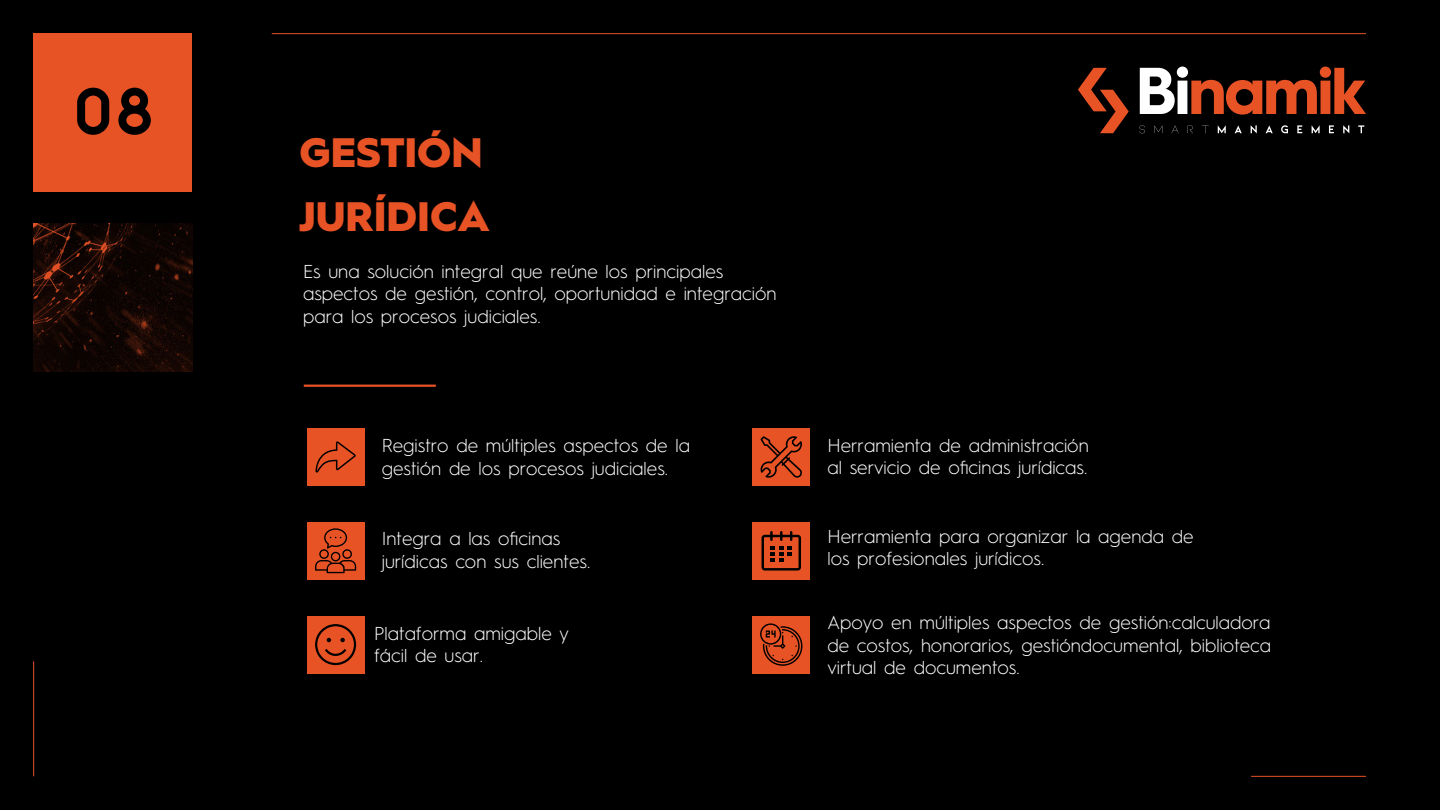
<style>
.page{position:relative;width:1440px;height:810px;background:#000}
.page>*{position:absolute;margin:0;border:0;box-sizing:border-box;transform-origin:0 0}
.t1{font:700 70.5px "Kiona";color:#000}
.t2{font:900 41.25px/63.8px "Hurme Geometric Sans 1";color:#e85326}
.t3{font:300 18.75px/22.5px "Hurme Geometric Sans 1";color:#fff}
</style>
<div class="page">
<div style="left:34px;top:34px;width:158px;height:158px;background:#e85326"></div>
<hr style="left:272px;top:33px;width:1094px;height:1px;background:#e85326">
<hr style="left:1251px;top:776px;width:115px;height:1px;background:#e85326">
<hr style="left:33px;top:661px;width:1px;height:115px;background:#e85326">
<hr style="left:304px;top:385px;width:132px;height:2px;background:#e85326">
<div style="left:307px;top:428px;width:57px;height:58px;background:#e85326"></div>
<svg style="left:315px;top:441px;width:41px;height:32px"></svg>
<div style="left:752px;top:428px;width:58px;height:58px;background:#e85326"></div>
<svg style="left:761px;top:436px;width:41px;height:42px"></svg>
<div style="left:307px;top:522px;width:57px;height:58px;background:#e85326"></div>
<svg style="left:315px;top:528px;width:41px;height:45px"></svg>
<div style="left:752px;top:522px;width:58px;height:58px;background:#e85326"></div>
<svg style="left:762px;top:531px;width:39px;height:40px"></svg>
<div style="left:307px;top:616px;width:57px;height:57px;background:#e85326"></div>
<svg style="left:315px;top:624px;width:41px;height:41px"></svg>
<div style="left:752px;top:616px;width:58px;height:57px;background:#e85326"></div>
<svg style="left:760px;top:623px;width:43px;height:43px"></svg>
<svg style="left:1078px;top:68px;width:51px;height:65px"></svg>
<svg style="left:1140px;top:67px;width:226px;height:48px"></svg>
<svg style="left:1139px;top:125px;width:6px;height:8px"></svg>
<svg style="left:1154px;top:125px;width:8px;height:8px"></svg>
<svg style="left:1171px;top:125px;width:8px;height:8px"></svg>
<svg style="left:1218px;top:125px;width:8px;height:8px"></svg>
<svg style="left:1235px;top:125px;width:7px;height:8px"></svg>
<svg style="left:1251px;top:125px;width:6px;height:8px"></svg>
<svg style="left:1266px;top:125px;width:7px;height:8px"></svg>
<svg style="left:1281px;top:125px;width:7px;height:8px"></svg>
<svg style="left:1297px;top:125px;width:5px;height:8px"></svg>
<svg style="left:1312px;top:125px;width:8px;height:8px"></svg>
<svg style="left:1329px;top:125px;width:5px;height:8px"></svg>
<svg style="left:1343px;top:125px;width:6px;height:8px"></svg>
<svg style="left:1358px;top:125px;width:6px;height:8px"></svg>
<img style="left:34px;top:224px;width:158px;height:148px">
<h1 class="t1" style="left:72px;top:69px;width:84px">08</h1>
<h2 class="t2" style="left:300px;top:119px;width:192px">GESTIÓN<br>JURÍDICA</h2>
<p class="t3" style="left:303px;top:259px;width:475px">Es una solución integral que reúne los principales aspectos de gestión, control, oportunidad e integración para los procesos judiciales.</p>
<p class="t3" style="left:382px;top:433px;width:310px">Registro de múltiples aspectos de la gestión de los procesos judiciales.</p>
<p class="t3" style="left:827px;top:433px;width:263px">Herramienta de administración al servicio de oficinas jurídicas.</p>
<p class="t3" style="left:382px;top:526px;width:210px">Integra a las oficinas jurídicas con sus clientes.</p>
<p class="t3" style="left:827px;top:524px;width:368px">Herramienta para organizar la agenda de los profesionales jurídicos.</p>
<p class="t3" style="left:374px;top:621px;width:196px">Plataforma amigable y fácil de usar.</p>
<p class="t3" style="left:827px;top:611px;width:445px;text-align:justify">Apoyo en múltiples aspectos de gestión:calculadora de costos, honorarios, gestióndocumental, biblioteca virtual de documentos.</p>
</div>
